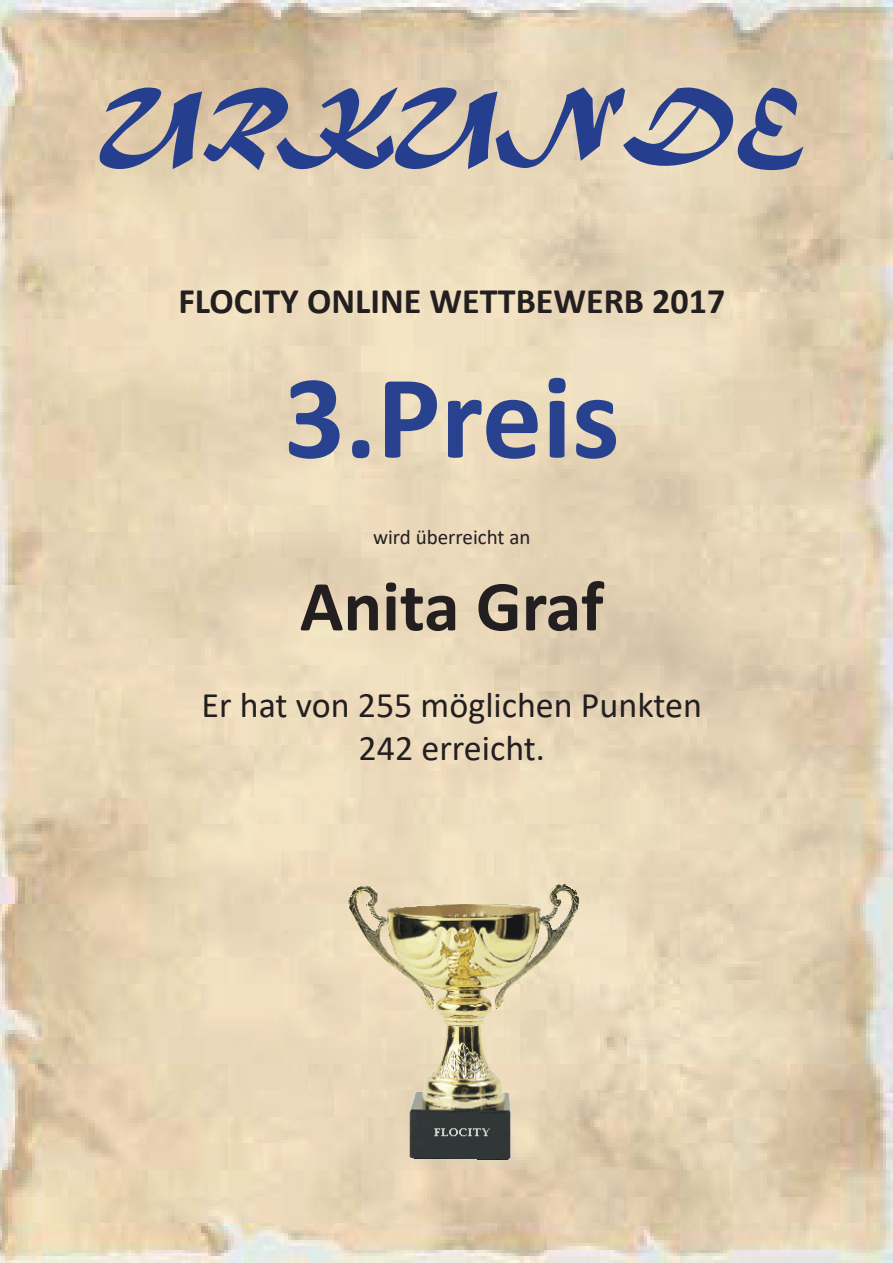
<style>
.page{position:relative;width:893px;height:1263px;background:#fff}
.page>*{position:absolute;margin:0;border:0;box-sizing:border-box;transform-origin:0 0}
.t1{font:700 120px "Calibri";color:#294290}
.t2{font:90px "Matura MT Script Capitals";color:#253f8e}
.t3{font:700 72px "Calibri";color:#231f20}
.t4{font:36px/43.2px "Calibri";color:#231f20;text-align:center}
.t5{font:700 36px "Calibri";color:#231f20}
.t6{font:21px "Calibri";color:#231f20}
</style>
<div class="page">
<img style="left:0;top:0;width:893px;height:1263px">
<img style="left:340px;top:876px;width:240px;height:291px">
<h2 class="t2" style="left:100px;top:64px;width:705px">URKUNDE</h2>
<p class="t5" style="left:178px;top:276px;width:548px">FLOCITY ONLINE WETTBEWERB 2017</p>
<h1 class="t1" style="left:284px;top:333px;width:337px">3.Preis</h1>
<p class="t6" style="left:373px;top:522px;width:159px">wird überreicht an</p>
<h3 class="t3" style="left:300px;top:555px;width:305px">Anita Graf</h3>
<p class="t4" style="left:201px;top:682px;width:502px">Er hat von 255 möglichen Punkten<br>242 erreicht.</p>
</div>
